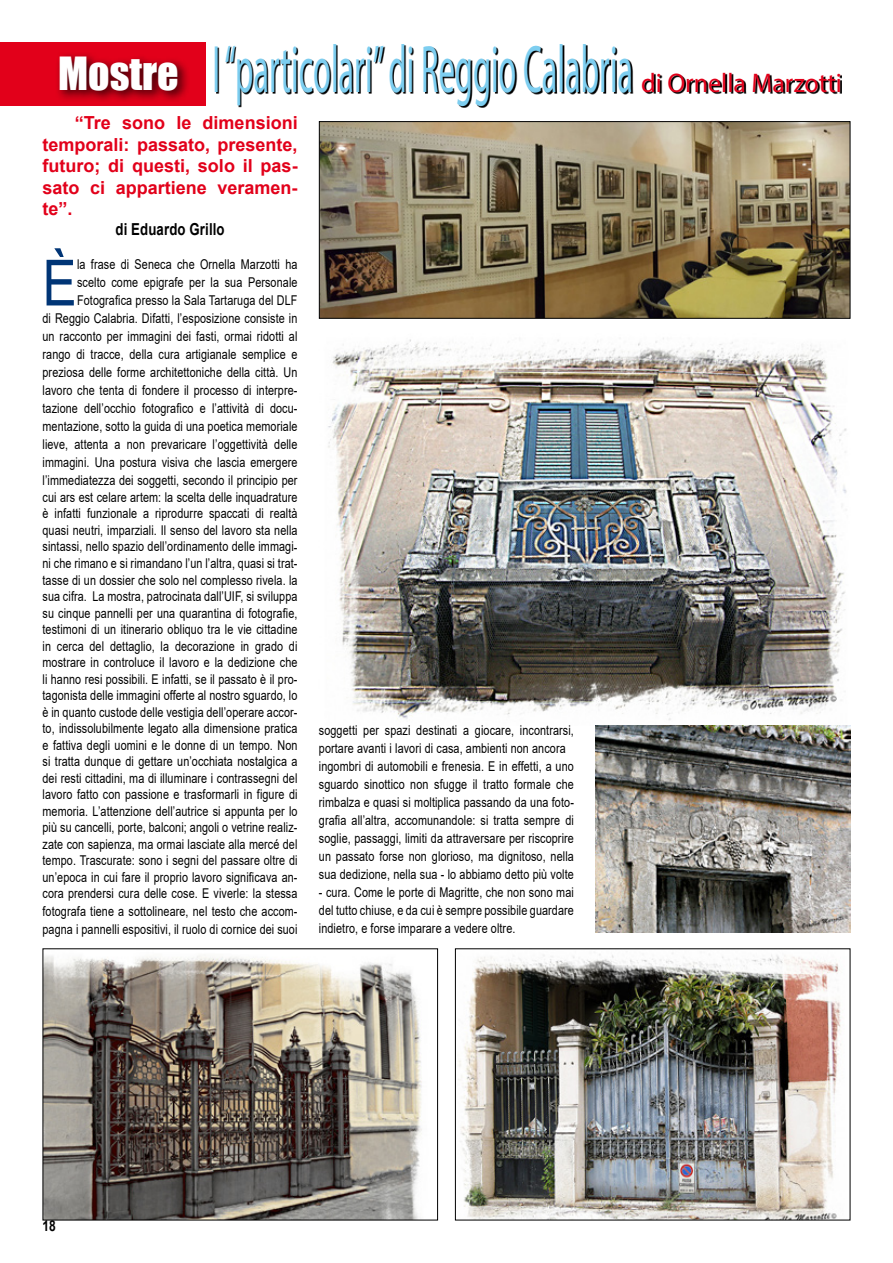
<style>
.page{position:relative;width:893px;height:1263px;background:#fff}
.page>*{position:absolute;margin:0;border:0;box-sizing:border-box;transform-origin:0 0}
.t1{font:67.5px "Myriad Pro";color:#7dcef0;scale:.48 1}
.t2{font:63.75px "Arial";color:#003576;scale:.8 1}
.t3{font:27px "Myriad Pro";color:#e2001a;scale:.96 1}
.t4{font:700 18px/21.6px "Arial";color:#e2001a;text-align:justify}
.t5{font:700 16.5px "Arial";letter-spacing:.01em;color:#000;scale:.8 1}
.t6{font:700 15px "Arial";color:#000;scale:.8 1}
.t7{font:13.5px/16.5px "Arial";letter-spacing:.01em;color:#000;text-align:justify;scale:.8 1}
.s1{font-family:"Impact";font-size:42px;color:#fff}
</style>
<div class="page">
<svg style="left:216px;top:45px;width:626px;height:62px"></svg>
<img style="left:321px;top:123px;width:527px;height:194px">
<div style="left:319px;top:121px;width:531px;height:198px;border:1px solid #000"></div>
<img style="left:45px;top:956px;width:377px;height:262px">
<div style="left:43px;top:948px;width:395px;height:272px;border:1px solid #000"></div>
<img style="left:458px;top:953px;width:383px;height:265px">
<div style="left:0;top:43px;width:206px;height:63px;background:#e2001a"></div>
<div style="left:55px;top:51px;width:136px;height:52px;background:#000;opacity:.75"></div>
<img style="left:328px;top:338px;width:519px;height:382px">
<img style="left:595px;top:725px;width:255px;height:207px">
<h1 class="t1" style="left:58px;top:27px;width:1200px"><span class="s1">Mostre</span> I “particolari” di Reggio Calabria</h1>
<h3 class="t4" style="left:43px;top:112px;width:257px;text-indent:32px">“Tre sono le dimensioni temporali: passato, presente, futuro; di questi, solo il pas&shy;sato ci appartiene veramen&shy;te”.</h3>
<p class="t5" style="left:115px;top:218px;width:138px">di Eduardo Grillo</p>
<h2 class="t2" style="left:43px;top:239px;width:44px">È</h2>
<p class="t7" style="left:43px;top:256px;width:320px;line-height:18px;text-align:right">la frase di Seneca che Ornella Marzotti ha<br>scelto come epigrafe per la sua Personale Fotografica presso la Sala Tartaruga del DLF<br>di Reggio Calabria. Difatti, l’esposizione consiste in un racconto per immagini dei fasti, ormai ridotti al rango di tracce, della cura artigianale semplice e preziosa delle forme architettoniche della città. Un lavoro che tenta di fondere il processo di interpre&shy;tazione dell’occhio fotografico e l’attività di docu&shy;mentazione, sotto la guida di una poetica memoriale lieve, attenta a non prevaricare l’oggettività delle immagini. Una postura visiva che lascia emergere l’immediatezza dei soggetti, secondo il principio per</p>
<p class="t7" style="left:43px;top:489px;width:320px">cui ars est celare artem: la scelta delle inquadrature è infatti funzionale a riprodurre spaccati di realtà quasi neutri, imparziali. Il senso del lavoro sta nella sintassi, nello spazio dell’ordinamento delle immagi&shy;ni che rimano e si rimandano l’un l’altra, quasi si trat&shy;tasse di un dossier che solo nel complesso rivela. la sua cifra. La mostra, patrocinata dall’UIF, si sviluppa su cinque pannelli per una quarantina di fotografie, testimoni di un itinerario obliquo tra le vie cittadine in cerca del dettaglio, la decorazione in grado di mostrare in controluce il lavoro e la dedizione che li hanno resi possibili. E infatti, se il passato è il pro&shy;tagonista delle immagini offerte al nostro sguardo, lo è in quanto custode delle vestigia dell’operare accor&shy;to, indissolubilmente legato alla dimensione pratica e fattiva degli uomini e le donne di un tempo. Non si tratta dunque di gettare un’occhiata nostalgica a dei resti cittadini, ma di illuminare i contrassegni del lavoro fatto con passione e trasformarli in figure di memoria. L’attenzione dell’autrice si appunta per lo più su cancelli, porte, balconi; angoli o vetrine realiz&shy;zate con sapienza, ma ormai lasciate alla mercé del tempo. Trascurate: sono i segni del passare oltre di un’epoca in cui fare il proprio lavoro significava an&shy;cora prendersi cura delle cose. E viverle: la stessa</p>
<p class="t7" style="left:43px;top:902px;width:320px;line-height:18px">fotografa tiene a sottolineare, nel testo che accom&shy;pagna i pannelli espositivi, il ruolo di cornice dei suoi</p>
<p class="t7" style="left:319px;top:721px;width:320px;line-height:18px;text-align:left">soggetti per spazi destinati a giocare, incontrarsi, portare avanti i lavori di casa, ambienti non ancora ingombri di automobili e frenesia. E in effetti, a uno sguardo sinottico non sfugge il tratto formale che rimbalza e quasi si moltiplica passando da una foto&shy;grafia all’altra, accomunandole: si tratta sempre di soglie, passaggi, limiti da attraversare per riscoprire un passato forse non glorioso, ma dignitoso, nella sua dedizione, nella sua - lo abbiamo detto più volte</p>
<p class="t7" style="left:319px;top:883px;width:320px;line-height:18px">- cura. Come le porte di Magritte, che non sono mai del tutto chiuse, e da cui è sempre possibile guardare indietro, e forse imparare a vedere oltre.</p>
<h3 class="t3" style="left:641px;top:66px;width:211px">di Ornella Marzotti</h3>
<p class="t6" style="left:43px;top:1215px;width:18px">18</p>
</div>
